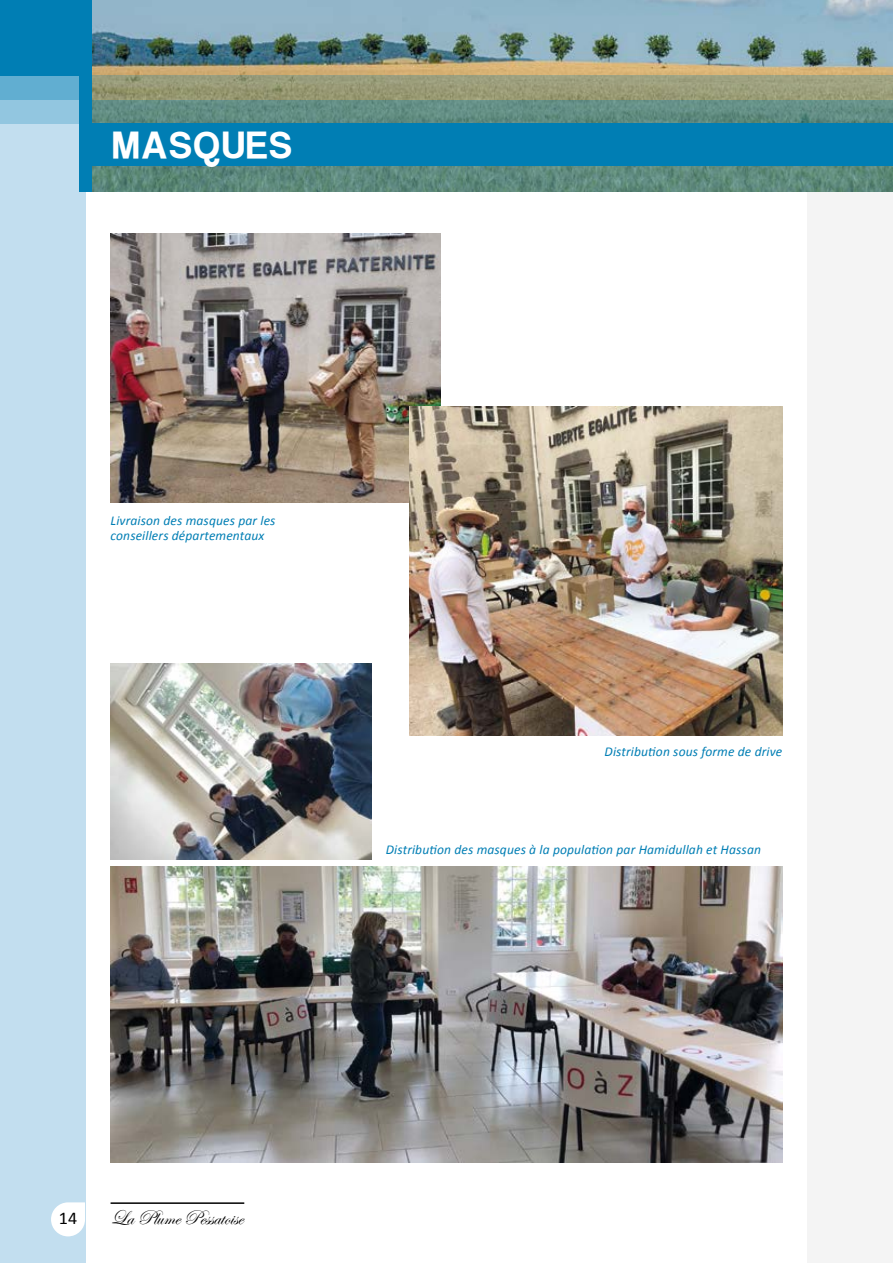
<style>
.page{position:relative;width:893px;height:1263px;background:#fff}
.page>*{position:absolute;margin:0;border:0;box-sizing:border-box;transform-origin:0 0}
.t1{font:36px "Coolvetica";letter-spacing:.06em;color:#fff}
.t2{font:21px "Edwardian Script ITC";color:#000}
.t3{font:18px "Calibri";color:#000}
.t4{font:italic 13.5px/15px "Calibri";letter-spacing:.01em;color:#007eb4}
</style>
<div class="page">
<div style="left:808px;top:191px;width:85px;height:1072px;background:#f4f4f4"></div>
<hr style="left:111px;top:1202px;width:133px;height:2px;background:#000">
<img style="left:91px;top:0;width:802px;height:75px">
<svg style="left:91px;top:100px;width:802px;height:91px;background:#5f8a7f"></svg>
<svg style="left:91px;top:75px;width:802px;height:25px;background:#999b77"></svg>
<div style="left:91px;top:123px;width:802px;height:43px;background:#007eb4"></div>
<div style="left:0;top:0;width:85px;height:1263px;background:#c2deef"></div>
<svg style="left:51px;top:1202px;width:34px;height:34px"></svg>
<div style="left:0;top:100px;width:79px;height:23px;background:#92c6e0"></div>
<div style="left:0;top:75px;width:79px;height:25px;background:#61aed1"></div>
<div style="left:0;top:0;width:79px;height:75px;background:#007eb4"></div>
<div style="left:79px;top:0;width:12px;height:191px;background:#007eb4"></div>
<img style="left:111px;top:663px;width:261px;height:196px">
<img style="left:111px;top:867px;width:671px;height:295px">
<img style="left:111px;top:234px;width:329px;height:268px">
<img style="left:409px;top:407px;width:373px;height:328px">
<h1 class="t1" style="left:112px;top:126px;width:181px">MASQUES</h1>
<p class="t4" style="left:111px;top:512px;width:166px">Livraison des masques par les conseillers départementaux</p>
<p class="t4" style="left:605px;top:744px;width:179px">Distribution sous forme de drive</p>
<p class="t4" style="left:386px;top:842px;width:377px">Distribution des masques à la population par Hamidullah et Hassan</p>
<h3 class="t3" style="left:59px;top:1207px;width:20px">14</h3>
<h2 class="t2" style="left:111px;top:1206px;width:134px">La Plume Pessatoise</h2>
</div>
